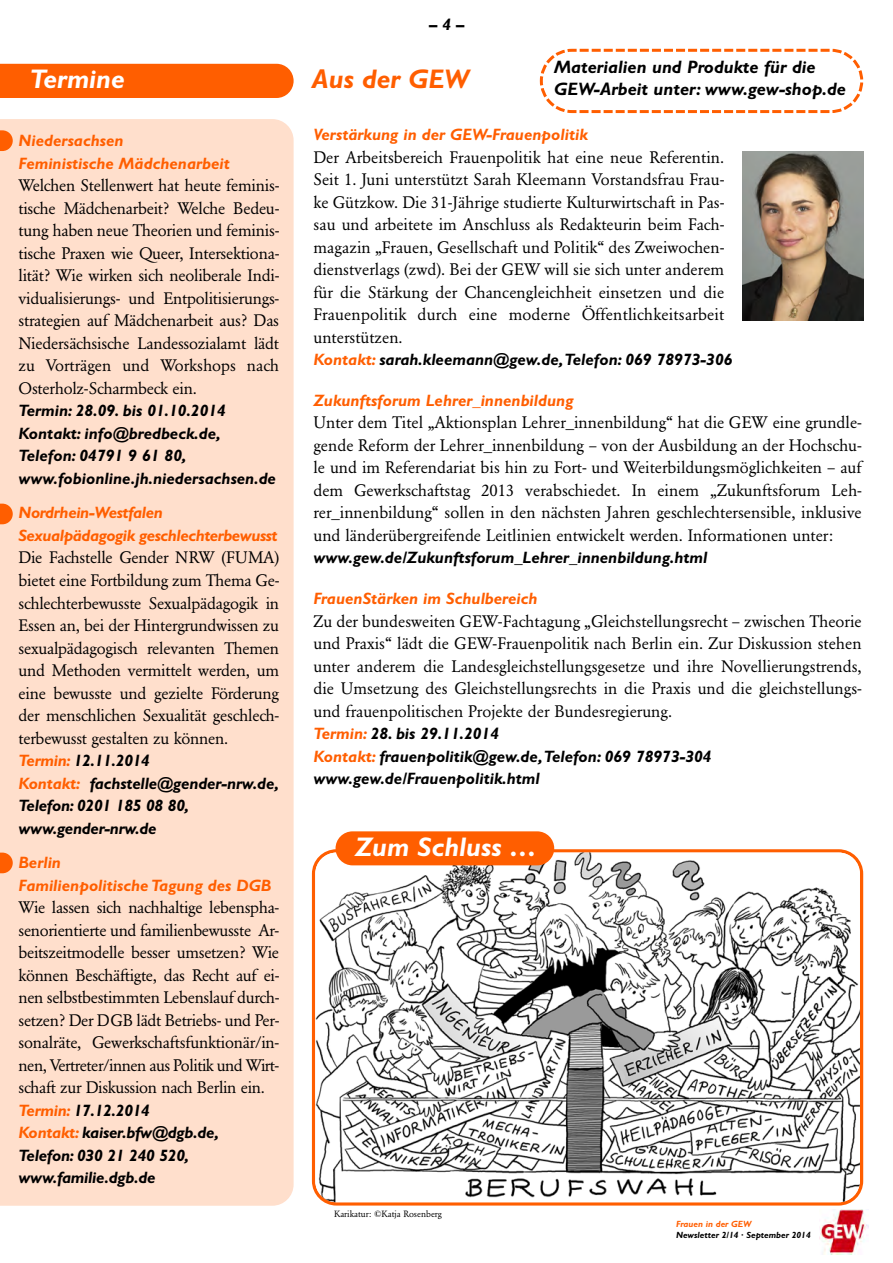
<style>
.page{position:relative;width:893px;height:1263px;background:#fff}
.page>*{position:absolute;margin:0;border:0;box-sizing:border-box;transform-origin:0 0}
.t1{font:italic 700 27px "Gill Sans";color:#fff}
.t2{font:italic 700 27px "Gill Sans";color:#ff5e00}
.t3{font:italic 700 18px/21.6px "Gill Sans";color:#000}
.t4{font:16.5px/22.5px "Garamond BE";color:#000;text-align:justify}
.t5{font:italic 700 16.5px/22.5px "Gill Sans";color:#000}
.t6{font:italic 700 16.5px/22.5px "Gill Sans";color:#ff5e00}
.t7{font:italic 700 16.5px/22.5px "Gill Sans";letter-spacing:-.025em;color:#ff5e00}
.t8{font:italic 700 9px "Gill Sans";color:#000}
.t9{font:9px "Garamond BE";color:#000}
.t10{font:italic 700 9px "Gill Sans";color:#ff5e00}
.s1{color:#ff5e00}
</style>
<div class="page">
<div style="left:0;top:119px;width:294px;height:1087px;background:#ffdfcc"></div>
<div style="left:0;top:64px;width:294px;height:34px;background:#ff5e00"></div>
<svg style="left:539px;top:48px;width:325px;height:66px"></svg>
<svg style="left:0;top:504px;width:13px;height:20px"></svg>
<svg style="left:0;top:852px;width:13px;height:21px"></svg>
<svg style="left:0;top:130px;width:13px;height:21px"></svg>
<img style="left:820px;top:1209px;width:48px;height:46px">
<img style="left:742px;top:152px;width:121px;height:168px">
<svg style="left:312px;top:849px;width:551px;height:356px;background:#fe7423"></svg>
<img style="left:315px;top:852px;width:545px;height:350px">
<div style="left:336px;top:831px;width:218px;height:34px;background:#ff5e00;border-radius:17px"></div>
<h1 class="t1" style="left:30px;top:69px;width:97px">Termine</h1>
<p class="t6" style="left:19px;top:131px;width:213px">Niedersachsen<br>Feministische Mädchenarbeit</p>
<p class="t4" style="left:19px;top:176px;width:262px">Welchen Stellenwert hat heute feminis&shy;tische Mädchenarbeit? Welche Bedeu&shy;tung haben neue Theorien und feminis&shy;tische Praxen wie Queer, Intersektiona&shy;lität? Wie wirken sich neoliberale Indi&shy;vidualisierungs- und Entpolitisierungs&shy;strategien auf Mädchenarbeit aus? Das Niedersächsische Landessozialamt lädt zu Vorträgen und Workshops nach Osterholz-Scharmbeck ein.</p>
<p class="t5" style="left:19px;top:401px;width:259px">Termin: 28.09. bis 01.10.2014<br>Kontakt: info@bredbeck.de,<br>Telefon: 04791 9 61 80, www.fobionline.jh.niedersachsen.de</p>
<p class="t7" style="left:19px;top:503px;width:261px">Nordrhein-Westfalen<br>Sexualpädagogik geschlechterbewusst</p>
<p class="t4" style="left:19px;top:548px;width:262px">Die Fachstelle Gender NRW (FUMA) bietet eine Fortbildung zum Thema Ge&shy;schlechterbewusste Sexualpädagogik in Essen an, bei der Hintergrundwissen zu sexualpädagogisch relevanten Themen und Methoden vermittelt werden, um eine bewusste und gezielte Förderung der menschlichen Sexualität geschlech&shy;terbewusst gestalten zu können.</p>
<p class="t5" style="left:19px;top:751px;width:262px"><span class="s1">Termin:</span> 12.11.2014<br><span class="s1">Kontakt:</span> fachstelle@gender-nrw.de,<br>Telefon: 0201 185 08 80, www.gender-nrw.de</p>
<p class="t6" style="left:19px;top:853px;width:254px">Berlin<br>Familienpolitische Tagung des DGB</p>
<p class="t4" style="left:19px;top:897px;width:262px">Wie lassen sich nachhaltige lebenspha&shy;senorientierte und familienbewusste Ar&shy;beitszeitmodelle besser umsetzen? Wie können Beschäftigte, das Recht auf ei&shy;nen selbstbestimmten Lebenslauf durch&shy;setzen? Der DGB lädt Betriebs- und Per&shy;sonalräte, Gewerkschaftsfunktionär/in&shy;nen, Vertreter/innen aus Politik und Wirt&shy;schaft zur Diskussion nach Berlin ein.</p>
<p class="t5" style="left:19px;top:1100px;width:202px"><span class="s1">Termin:</span> 17.12.2014<br><span class="s1">Kontakt:</span> kaiser.bfw@dgb.de,<br>Telefon: 030 21 240 520, www.familie.dgb.de</p>
<p class="t5" style="left:429px;top:14px;width:37px">–4–</p>
<h1 class="t2" style="left:312px;top:69px;width:159px">Aus der GEW</h1>
<p class="t3" style="left:554px;top:58px;width:293px">Materialien und Produkte für die<br>GEW-Arbeit unter: www.gew-shop.de</p>
<p class="t6" style="left:313px;top:125px;width:276px">Verstärkung in der GEW-Frauenpolitik</p>
<p class="t4" style="left:313px;top:147px;width:412px">Der Arbeitsbereich Frauenpolitik hat eine neue Referentin.<br>Seit 1. Juni unterstützt Sarah Kleemann Vorstandsfrau Frau&shy;ke Gützkow. Die 31-Jährige studierte Kulturwirtschaft in Pas&shy;sau und arbeitete im Anschluss als Redakteurin beim Fach&shy;magazin „Frauen, Gesellschaft und Politik“ des Zweiwochen&shy;dienstverlags (zwd). Bei der GEW will sie sich unter anderem für die Stärkung der Chancengleichheit einsetzen und die Frauenpolitik durch eine moderne Öffentlichkeitsarbeit unterstützen.</p>
<p class="t5" style="left:313px;top:350px;width:421px"><span class="s1">Kontakt:</span> sarah.kleemann@gew.de,Telefon: 069 78973-306</p>
<p class="t6" style="left:313px;top:391px;width:262px">Zukunftsforum Lehrer_innenbildung</p>
<p class="t4" style="left:313px;top:413px;width:550px">Unter dem Titel „Aktionsplan Lehrer_innenbildung“ hat die GEW eine grundle&shy;gende Reform der Lehrer_innenbildung – von der Ausbildung an der Hochschu&shy;le und im Referendariat bis hin zu Fort- und Weiterbildungsmöglichkeiten – auf dem Gewerkschaftstag 2013 verabschiedet. In einem „Zukunftsforum Leh&shy;rer_innenbildung“ sollen in den nächsten Jahren geschlechtersensible, inklusive und länderübergreifende Leitlinien entwickelt werden. Informationen unter:</p>
<p class="t5" style="left:313px;top:548px;width:396px">www.gew.de/Zukunftsforum_Lehrer_innenbildung.html</p>
<p class="t6" style="left:313px;top:589px;width:226px">FrauenStärken im Schulbereich</p>
<p class="t4" style="left:313px;top:611px;width:550px">Zu der bundesweiten GEW-Fachtagung „Gleichstellungsrecht – zwischen Theorie und Praxis“ lädt die GEW-Frauenpolitik nach Berlin ein. Zur Diskussion stehen unter anderem die Landesgleichstellungsgesetze und ihre Novellierungstrends, die Umsetzung des Gleichstellungsrechts in die Praxis und die gleichstellungs&shy;und frauenpolitischen Projekte der Bundesregierung.</p>
<p class="t5" style="left:313px;top:724px;width:400px"><span class="s1">Termin:</span> 28. bis 29.11.2014<br><span class="s1">Kontakt:</span> frauenpolitik@gew.de,Telefon: 069 78973-304 www.gew.de/Frauenpolitik.html</p>
<h1 class="t1" style="left:355px;top:836px;width:183px">Zum Schluss …</h1>
<p class="t9" style="left:334px;top:1210px;width:109px">Karikatur: ©Katja Rosenberg</p>
<p class="t10" style="left:676px;top:1221px;width:77px">Frauen in der GEW</p>
<p class="t8" style="left:676px;top:1231px;width:136px">Newsletter 2/14 · September 2014</p>
</div>
